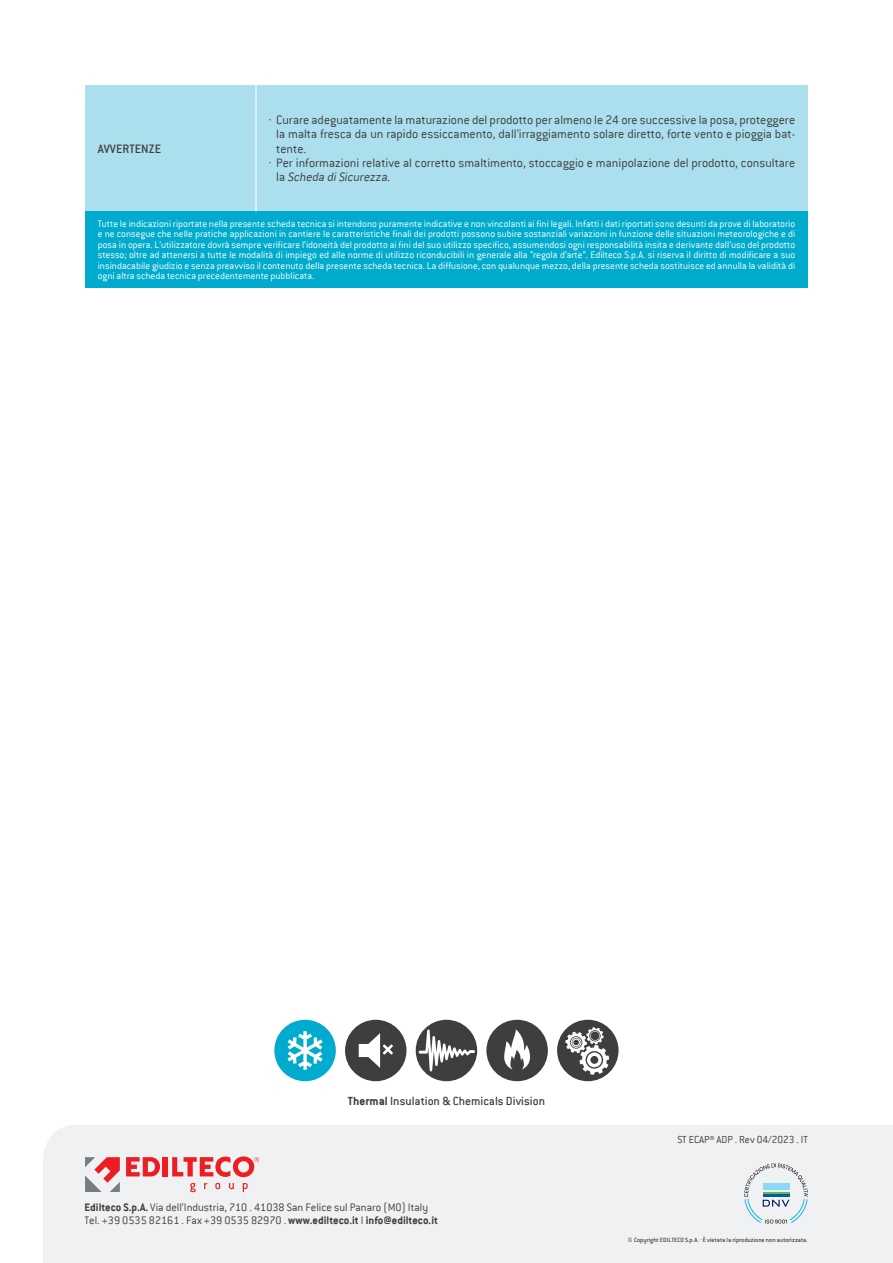
<style>
.page{position:relative;width:893px;height:1263px;background:#fff}
.page>*{position:absolute;margin:0;border:0;box-sizing:border-box;transform-origin:0 0}
.t1{font:300 13.5px "Conduit ITC";color:#3e3e3f}
.t2{font:italic 300 13.5px "Conduit ITC";color:#3e3e3f}
.t3{font:500 13.5px "Conduit ITC";color:#3e3e3f}
.t4{font:500 13.05px "Conduit ITC";color:#3e3e3f}
.t5{font:300 12px/12.8px "Conduit ITC";color:#3e3e3f}
.t6{font:300 11.25px "Conduit ITC";color:#3e3e3f}
.t7{font:300 10.5px/10.5px "Conduit ITC";color:#fff;text-align:justify}
.t8{font:500 6.75px "Conduit ITC";color:#3e3e3f}
.s1{font-style:normal}
.s2{font-weight:700}
</style>
<div class="page">
<div style="left:274px;top:1020px;width:62px;height:61px;background:#00abcd;border-radius:50%"></div>
<svg style="left:287px;top:1031px;width:36px;height:39px"></svg>
<div style="left:486px;top:1020px;width:62px;height:61px;background:#3e3e3f;border-radius:50%"></div>
<svg style="left:504px;top:1029px;width:26px;height:40px"></svg>
<div style="left:345px;top:1020px;width:61px;height:61px;background:#3e3e3f;border-radius:50%"></div>
<svg style="left:359px;top:1033px;width:34px;height:35px"></svg>
<div style="left:557px;top:1020px;width:62px;height:61px;background:#3e3e3f;border-radius:50%"></div>
<svg style="left:565px;top:1027px;width:44px;height:48px"></svg>
<div style="left:416px;top:1020px;width:61px;height:61px;background:#3e3e3f;border-radius:50%"></div>
<svg style="left:419px;top:1029px;width:56px;height:42px"></svg>
<div style="left:43px;top:1125px;width:850px;height:138px;background:#f0f1f2"></div>
<svg style="left:85px;top:1157px;width:35px;height:35px"></svg>
<svg style="left:126px;top:1157px;width:34px;height:19px"></svg>
<div style="left:163px;top:1157px;width:5px;height:19px;background:#ee1d23"></div>
<svg style="left:190px;top:1183px;width:58px;height:9px"></svg>
<svg style="left:172px;top:1156px;width:87px;height:21px"></svg>
<svg style="left:744px;top:1163px;width:64px;height:60px"></svg>
<div style="left:85px;top:85px;width:723px;height:127px;background:#acdfed"></div>
<div style="left:85px;top:212px;width:723px;height:76px;background:#00abcd"></div>
<hr style="left:255px;top:85px;width:2px;height:127px;background:#fff">
<p class="t1" style="left:269px;top:112px;width:528px">· Curare adeguatamente la maturazione del prodotto per almeno le 24 ore successive la posa, proteggere</p>
<p class="t1" style="left:276px;top:127px;width:520px">la malta fresca da un rapido essiccamento, dall’irraggiamento solare diretto, forte vento e pioggia bat-</p>
<p class="t1" style="left:276px;top:141px;width:32px">tente.</p>
<p class="t1" style="left:269px;top:155px;width:528px">· Per informazioni relative al corretto smaltimento, stoccaggio e manipolazione del prodotto, consultare</p>
<p class="t2" style="left:276px;top:169px;width:118px"><span class="s1">l a</span> Scheda diSicurezza.</p>
<p class="t7" style="left:98px;top:218px;width:699px">Tutte le indicazioni riportate nella presente scheda tecnica si intendono puramente indicative e non vincolanti ai fini legali. Infatti i dati riportati sono desunti da prove di laboratorio e ne consegue che nelle pratiche applicazioni in cantiere le caratteristiche finali dei prodotti possono subire sostanziali variazioni in funzione delle situazioni meteorologiche e di posa in opera. L’utilizzatore dovrà sempre verificare l’idoneità del prodotto ai fini del suo utilizzo specifico, assumendosi ogni responsabilità insita e derivante dall’uso del prodotto stesso; oltre ad attenersi a tutte le modalità di impiego ed alle norme di utilizzo riconducibili in generale alla “regola d’arte”. Edilteco S.p.A. si riserva il diritto di modificare a suo insindacabile giudizio e senza preavviso il contenuto della presente scheda tecnica. La diffusione, con qualunque mezzo, della presente scheda sostituisce ed annulla la validità di ogni altra scheda tecnica precedentemente pubblicata.</p>
<p class="t3" style="left:98px;top:141px;width:65px">AVVERTENZE</p>
<p class="t4" style="left:348px;top:1093px;width:199px"><span class="s2">Thermal</span> Insulation &amp; Chemicals Division</p>
<p class="t5" style="left:85px;top:1201px;width:355px"><span class="s2">Edilteco S.p.A.</span> Via dell’Industria, 710 . 41038 San Felice sul Panaro (MO) Italy<br>Tel. +39 0535 82161 . Fax +39 0535 82970 . <span class="s2">www.edilteco.it</span> I <span class="s2">info@edilteco.it</span></p>
<p class="t6" style="left:677px;top:1133px;width:132px">ST ECAP® ADP . Rev 04/2023 . IT</p>
<p class="t8" style="left:628px;top:1236px;width:181px">© Copyright EDILTECO S.p.A. · È vietata la riproduzione non autorizzata.</p>
</div>
